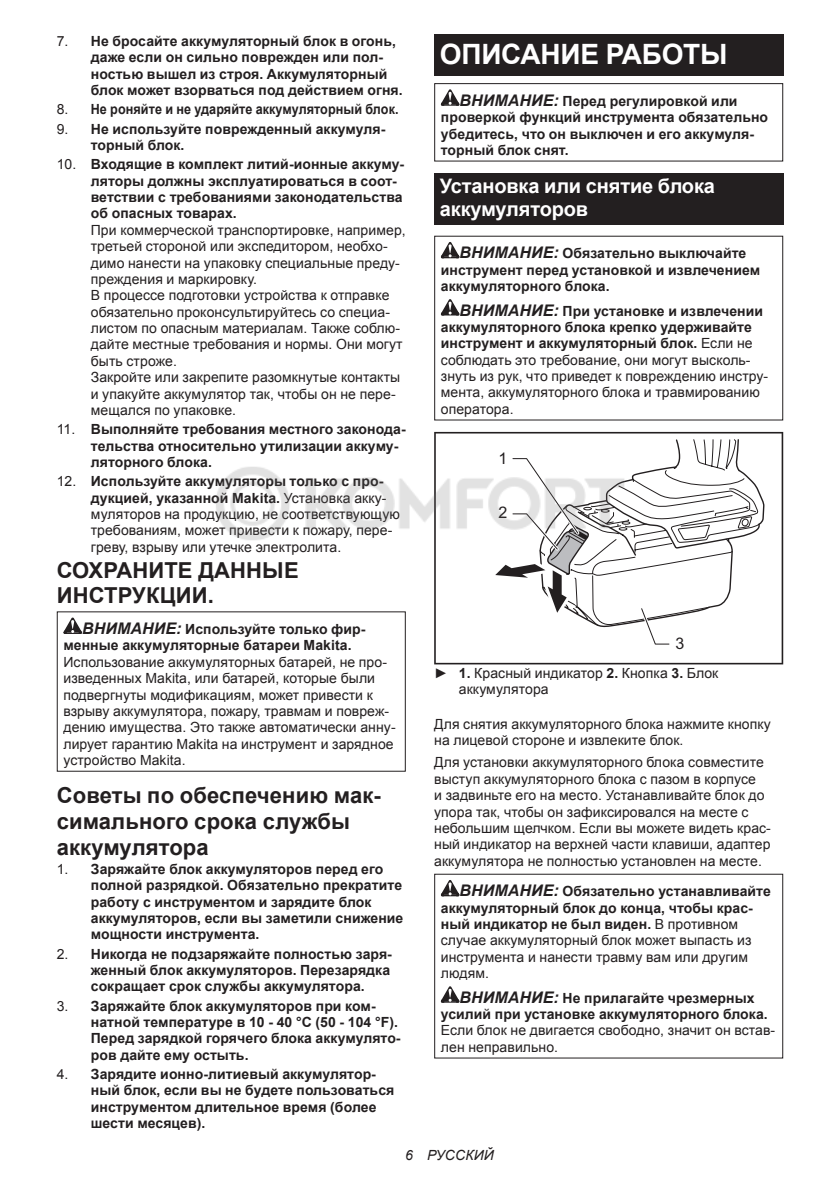
<style>
.page{position:relative;width:840px;height:1191px;background:#fff}
.page>*{position:absolute;margin:0;border:0;box-sizing:border-box;transform-origin:0 0}
.t1{font:700 28px "Arial";letter-spacing:-.01em;color:#fff}
.t2{font:700 22px/25.8px "Arial";letter-spacing:.005em;color:#231f20}
.t3{font:700 20px/23.4px "Arial";letter-spacing:-.01em;color:#fff}
.t4{font:16px "Arial";color:#231f20}
.t5{font:14px/16.4px "Arial";letter-spacing:.005em;color:#231f20}
.t6{font:700 14px/16.4px "Arial";letter-spacing:.005em;color:#231f20}
.t7{font:700 14px "Arial";letter-spacing:.005em;color:#231f20;scale:.9 1}
.t8{font:italic 14px "Arial";letter-spacing:.005em;color:#231f20}
.s1{font-weight:400}
.s2{font-weight:700}
.s3{font-style:italic;font-size:16px}
.s4{font-weight:700;font-style:italic;font-size:16px}
</style>
<div class="page">
<svg style="left:63px;top:617px;width:19px;height:17px"></svg>
<div style="left:434px;top:34px;width:348px;height:41px;background:#231f20"></div>
<svg style="left:440px;top:89px;width:19px;height:17px"></svg>
<div style="left:434px;top:83px;width:348px;height:79px;border:1px solid #231f20"></div>
<div style="left:434px;top:173px;width:348px;height:52px;background:#231f20"></div>
<svg style="left:440px;top:242px;width:19px;height:16px"></svg>
<svg style="left:440px;top:299px;width:19px;height:16px"></svg>
<svg style="left:434px;top:432px;width:348px;height:232px"></svg>
<svg style="left:481px;top:437px;width:283px;height:210px"></svg>
<svg style="left:440px;top:880px;width:19px;height:16px"></svg>
<svg style="left:440px;top:986px;width:19px;height:16px"></svg>
<div style="left:434px;top:873px;width:348px;height:185px;border:1px solid #231f20"></div>
<img style="left:216px;top:457px;width:413px;height:92px">
<p class="t6" style="left:91px;top:33px;width:313px;text-indent:-34px"><span class="s1">7.</span> Не бросайте аккумуляторный блок в огонь, даже если он сильно поврежден или пол&shy;ностью вышел из строя. Аккумуляторный блок может взорваться под действием огня.</p>
<p class="t7" style="left:57px;top:100px;width:381px"><span class="s1">8.</span> Не роняйте и не ударяйте аккумуляторный блок.</p>
<p class="t6" style="left:91px;top:121px;width:296px;text-indent:-34px"><span class="s1">9.</span> Не используйте поврежденный аккумуля&shy;торный блок.</p>
<p class="t6" style="left:91px;top:156px;width:315px;text-indent:-34px"><span class="s1">10.</span> Входящие в комплект литий-ионные аккуму&shy;ляторы должны эксплуатироваться в соот&shy;ветствии с требованиями законодательства об опасных товарах.</p>
<p class="t5" style="left:91px;top:222px;width:316px">При коммерческой транспортировке, например, третьей стороной или экспедитором, необхо&shy;димо нанести на упаковку специальные преду&shy;преждения и маркировку.<br>В процессе подготовки устройства к отправке обязательно проконсультируйтесь со специа&shy;листом по опасным материалам. Также соблю&shy;дайте местные требования и нормы. Они могут быть строже.<br>Закройте или закрепите разомкнутые контакты и упакуйте аккумулятор так, чтобы он не пере&shy;мещался по упаковке.</p>
<p class="t6" style="left:91px;top:421px;width:316px;text-indent:-34px"><span class="s1">11.</span> Выполняйте требования местного законода&shy;тельства относительно утилизации аккуму&shy;ляторного блока.</p>
<p class="t5" style="left:91px;top:473px;width:310px;text-indent:-34px">12. <span class="s2">Используйте аккумуляторы только с про&shy;дукцией, указанной Makita.</span> Установка акку&shy;муляторов на продукцию, не соответствующую требованиям, может привести к пожару, пере&shy;греву, взрыву или утечке электролита.</p>
<h2 class="t2" style="left:57px;top:557px;width:243px">СОХРАНИТЕ ДАННЫЕ<br>ИНСТРУКЦИИ.</h2>
<p class="t6" style="left:63px;top:621px;width:303px;text-indent:19px"><span class="s3">ВНИМАНИЕ:</span> Используйте только фир&shy;менные аккумуляторные батареи Makita.</p>
<p class="t5" style="left:63px;top:654px;width:333px">Использование аккумуляторных батарей, не про&shy;изведенных Makita, или батарей, которые были подвергнуты модификациям, может привести к взрыву аккумулятора, пожару, травмам и повреж&shy;дению имущества. Это также автоматически анну&shy;лирует гарантию Makita на инструмент и зарядное устройство Makita.</p>
<h2 class="t2" style="left:57px;top:783px;width:325px">Советы по обеспечению мак&shy;симального срока службы аккумулятора</h2>
<p class="t6" style="left:91px;top:861px;width:314px;text-indent:-34px"><span class="s1">1.</span> Заряжайте блок аккумуляторов перед его полной разрядкой. Обязательно прекратите работу с инструментом и зарядите блок аккумуляторов, если вы заметили снижение мощности инструмента.</p>
<p class="t6" style="left:91px;top:946px;width:302px;text-indent:-34px"><span class="s1">2.</span> Никогда не подзаряжайте полностью заря&shy;женный блок аккумуляторов. Перезарядка сокращает срок службы аккумулятора.</p>
<p class="t6" style="left:91px;top:998px;width:311px;text-indent:-34px"><span class="s1">3.</span> Заряжайте блок аккумуляторов при ком&shy;натной температуре в 10 - 40 °C (50 - 104 °F).<br>Перед зарядкой горячего блока аккумулято&shy;ров дайте ему остыть.</p>
<p class="t6" style="left:91px;top:1066px;width:305px;text-indent:-34px"><span class="s1">4.</span> Зарядите ионно-литиевый аккумулятор&shy;ный блок, если вы не будете пользоваться инструментом длительное время (более шести месяцев).</p>
<h1 class="t1" style="left:439px;top:35px;width:289px">ОПИСАНИЕ РАБОТЫ</h1>
<p class="t6" style="left:440px;top:93px;width:328px;text-indent:19px"><span class="s3">ВНИМАНИЕ:</span> Перед регулировкой или проверкой функций инструмента обязательно убедитесь, что он выключен и его аккумуля&shy;торный блок снят.</p>
<h3 class="t3" style="left:439px;top:175px;width:276px">Установка или снятие блока аккумуляторов</h3>
<p class="t6" style="left:440px;top:246px;width:320px;text-indent:19px"><span class="s3">ВНИМАНИЕ:</span> Обязательно выключайте инструмент перед установкой и извлечением аккумуляторного блока.</p>
<p class="t5" style="left:440px;top:302px;width:329px;text-indent:19px"><span class="s4">ВНИМАНИЕ:</span> <span class="s2">При установке и извлечении аккумуляторного блока крепко удерживайте инструмент и аккумуляторный блок.</span> Если не соблюдать это требование, они могут высколь&shy;знуть из рук, что приведет к повреждению инстру&shy;мента, аккумуляторного блока и травмированию оператора.</p>
<p class="t4" style="left:498px;top:448px;width:10px">1</p>
<p class="t4" style="left:498px;top:502px;width:10px">2</p>
<p class="t4" style="left:675px;top:633px;width:10px">3</p>
<p class="t5" style="left:458px;top:665px;width:261px;text-indent:-25px">► <span class="s2">1.</span> Красный индикатор <span class="s2">2.</span> Кнопка <span class="s2">3.</span> Блок аккумулятора</p>
<p class="t5" style="left:434px;top:716px;width:338px">Для снятия аккумуляторного блока нажмите кнопку на лицевой стороне и извлеките блок.</p>
<p class="t5" style="left:434px;top:754px;width:338px">Для установки аккумуляторного блока совместите выступ аккумуляторного блока с пазом в корпусе<br>и задвиньте его на место. Устанавливайте блок до упора так, чтобы он зафиксировался на месте с небольшим щелчком. Если вы можете видеть крас&shy;ный индикатор на верхней части клавиши, адаптер аккумулятора не полностью установлен на месте.</p>
<p class="t5" style="left:440px;top:883px;width:331px;text-indent:19px"><span class="s4">ВНИМАНИЕ:</span> <span class="s2">Обязательно устанавливайте аккумуляторный блок до конца, чтобы крас&shy;ный индикатор не был виден.</span> В противном случае аккумуляторный блок может выпасть из инструмента и нанести травму вам или другим людям.</p>
<p class="t6" style="left:440px;top:990px;width:328px;text-align:center"><span class="s3">ВНИМАНИЕ:</span> Не прилагайте чрезмерных усилий при установке аккумуляторного блока.</p>
<p class="t5" style="left:440px;top:1022px;width:336px">Если блок не двигается свободно, значит он встав&shy;лен неправильно.</p>
<p class="t8" style="left:405px;top:1146px;width:90px">6 РУССКИЙ</p>
</div>
